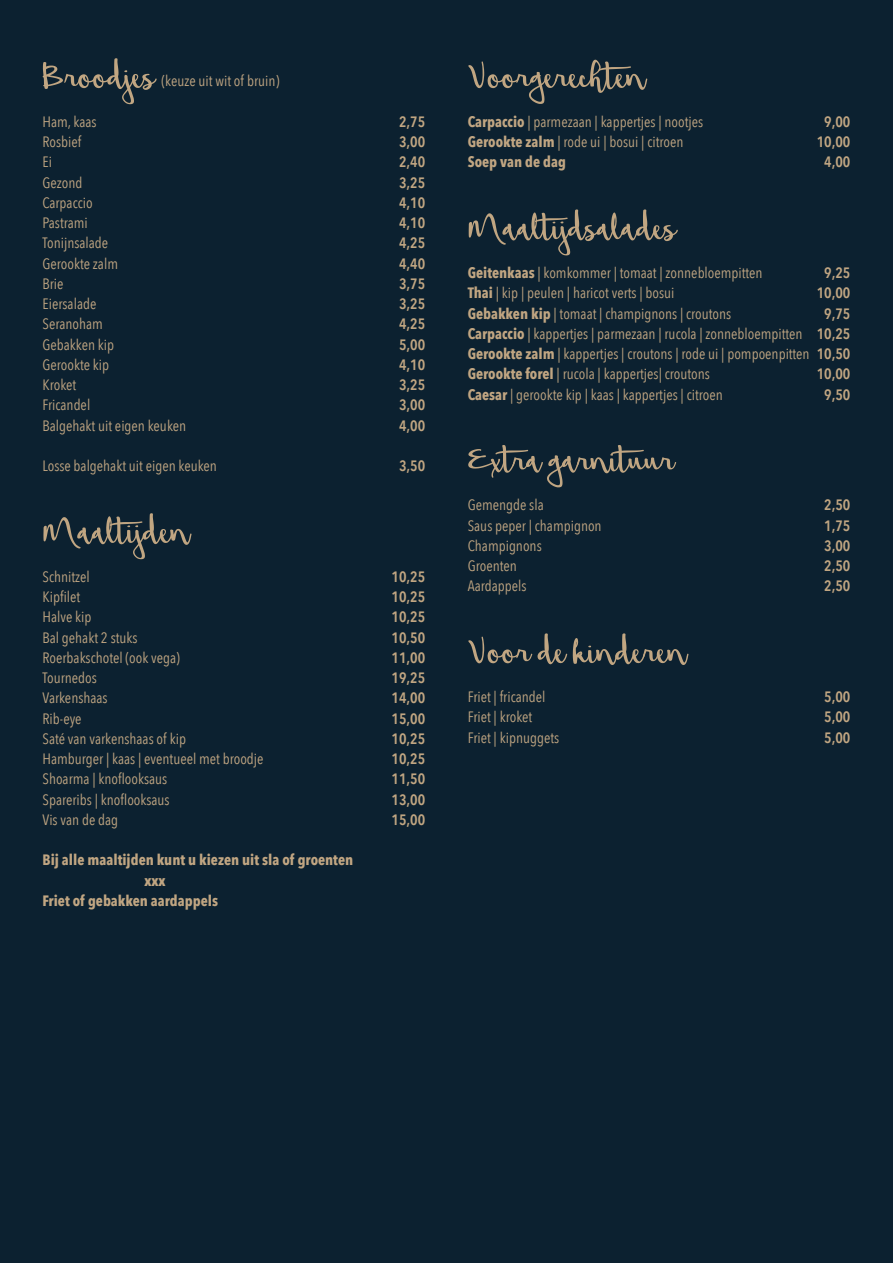
<style>
.page{position:relative;width:893px;height:1263px;background:#0c2130}
.page>*{position:absolute;margin:0;border:0;box-sizing:border-box;transform-origin:0 0}
.t1{font:58.5px "Beautiful Mess";color:#c1a682}
.t2{font:15px/20.2px "Avenir Next Condensed";color:#c1a682;text-align:justify}
.t3{font:600 15px "Avenir Next Condensed";color:#c1a682}
.t4{font:700 15px "Avenir Next Condensed";color:#c1a682}
.s1{font-weight:700}
.s2{font-weight:600}
</style>
<div class="page">
<h1 class="t1" style="left:43px;top:32px;width:113px">Broodjes</h1>
<p class="t2" style="left:161px;top:70px;width:119px">(keuze uit wit of bruin)</p>
<p class="t2" style="left:43px;top:111px;width:56px">Ham, kaas</p>
<p class="t3" style="left:399px;top:109px;width:28px">2,75</p>
<p class="t2" style="left:43px;top:131px;width:40px">Rosbief</p>
<p class="t3" style="left:399px;top:129px;width:28px">3,00</p>
<p class="t2" style="left:43px;top:151px;width:11px">Ei</p>
<p class="t3" style="left:399px;top:149px;width:28px">2,40</p>
<p class="t2" style="left:43px;top:172px;width:42px">Gezond</p>
<p class="t3" style="left:399px;top:169px;width:28px">3,25</p>
<p class="t2" style="left:43px;top:192px;width:52px">Carpaccio</p>
<p class="t3" style="left:399px;top:190px;width:28px">4,10</p>
<p class="t2" style="left:43px;top:212px;width:47px">Pastrami</p>
<p class="t3" style="left:399px;top:210px;width:28px">4,10</p>
<p class="t2" style="left:43px;top:232px;width:67px">Tonijnsalade</p>
<p class="t3" style="left:399px;top:230px;width:28px">4,25</p>
<p class="t2" style="left:43px;top:253px;width:77px">Gerookte zalm</p>
<p class="t3" style="left:399px;top:250px;width:28px">4,40</p>
<p class="t2" style="left:43px;top:273px;width:23px">Brie</p>
<p class="t3" style="left:399px;top:271px;width:28px">3,75</p>
<p class="t2" style="left:43px;top:293px;width:55px">Eiersalade</p>
<p class="t3" style="left:399px;top:291px;width:28px">3,25</p>
<p class="t2" style="left:43px;top:313px;width:62px">Seranoham</p>
<p class="t3" style="left:399px;top:311px;width:28px">4,25</p>
<p class="t2" style="left:43px;top:334px;width:73px">Gebakken kip</p>
<p class="t3" style="left:399px;top:331px;width:28px">5,00</p>
<p class="t2" style="left:43px;top:354px;width:68px">Gerookte kip</p>
<p class="t3" style="left:399px;top:352px;width:28px">4,10</p>
<p class="t2" style="left:43px;top:374px;width:35px">Kroket</p>
<p class="t3" style="left:399px;top:372px;width:28px">3,25</p>
<p class="t2" style="left:43px;top:394px;width:49px">Fricandel</p>
<p class="t3" style="left:399px;top:392px;width:28px">3,00</p>
<p class="t2" style="left:43px;top:415px;width:145px">Balgehakt uit eigen keuken</p>
<p class="t3" style="left:399px;top:412px;width:28px">4,00</p>
<p class="t2" style="left:43px;top:455px;width:176px">Losse balgehakt uit eigen keuken</p>
<p class="t3" style="left:399px;top:453px;width:28px">3,50</p>
<h1 class="t1" style="left:43px;top:487px;width:148px">Maaltijden</h1>
<p class="t2" style="left:43px;top:566px;width:49px">Schnitzel</p>
<p class="t3" style="left:392px;top:564px;width:35px">10,25</p>
<p class="t2" style="left:43px;top:586px;width:39px">Kipfilet</p>
<p class="t3" style="left:392px;top:584px;width:35px">10,25</p>
<p class="t2" style="left:43px;top:606px;width:50px">Halve kip</p>
<p class="t3" style="left:392px;top:604px;width:35px">10,25</p>
<p class="t2" style="left:43px;top:627px;width:97px">Bal gehakt 2 stuks</p>
<p class="t3" style="left:392px;top:624px;width:35px">10,50</p>
<p class="t2" style="left:43px;top:647px;width:139px">Roerbakschotel (ook vega)</p>
<p class="t3" style="left:392px;top:645px;width:35px">11,00</p>
<p class="t2" style="left:43px;top:667px;width:56px">Tournedos</p>
<p class="t3" style="left:392px;top:665px;width:35px">19,25</p>
<p class="t2" style="left:43px;top:687px;width:67px">Varkenshaas</p>
<p class="t3" style="left:392px;top:685px;width:35px">14,00</p>
<p class="t2" style="left:43px;top:708px;width:41px">Rib-eye</p>
<p class="t3" style="left:392px;top:705px;width:35px">15,00</p>
<p class="t2" style="left:43px;top:728px;width:145px">Saté van varkenshaas of kip</p>
<p class="t3" style="left:392px;top:726px;width:35px">10,25</p>
<p class="t2" style="left:43px;top:748px;width:223px">Hamburger | kaas | eventueel met broodje</p>
<p class="t3" style="left:392px;top:746px;width:35px">10,25</p>
<p class="t2" style="left:43px;top:768px;width:126px">Shoarma | knoflooksaus</p>
<p class="t3" style="left:392px;top:766px;width:35px">11,50</p>
<p class="t2" style="left:43px;top:789px;width:129px">Spareribs | knoflooksaus</p>
<p class="t3" style="left:392px;top:786px;width:35px">13,00</p>
<p class="t2" style="left:43px;top:809px;width:77px">Vis van de dag</p>
<p class="t3" style="left:392px;top:807px;width:35px">15,00</p>
<p class="t4" style="left:43px;top:851px;width:312px">Bij alle maaltijden kunt u kiezen uit sla of groenten</p>
<p class="t4" style="left:145px;top:871px;width:23px">xxx</p>
<p class="t4" style="left:43px;top:891px;width:177px">Friet of gebakken aardappels</p>
<h1 class="t1" style="left:468px;top:32px;width:178px">Voorgerechten</h1>
<p class="t2" style="left:468px;top:111px;width:237px"><span class="s1">Carpaccio</span> | parmezaan | kappertjes | nootjes</p>
<p class="t3" style="left:824px;top:109px;width:28px">9,00</p>
<p class="t2" style="left:468px;top:131px;width:217px"><span class="s1">Gerookte zalm</span> | rode ui | bosui | citroen</p>
<p class="t3" style="left:817px;top:129px;width:35px">10,00</p>
<p class="t4" style="left:468px;top:153px;width:100px">Soep van de dag</p>
<p class="t3" style="left:824px;top:149px;width:28px">4,00</p>
<h1 class="t1" style="left:468px;top:183px;width:209px">Maaltijdsalades</h1>
<p class="t2" style="left:468px;top:262px;width:296px"><span class="s1">Geitenkaas</span> | komkommer | tomaat | zonnebloempitten</p>
<p class="t3" style="left:824px;top:260px;width:28px">9,25</p>
<p class="t2" style="left:468px;top:282px;width:208px"><span class="s1">Thai</span> | kip | peulen | haricot verts | bosui</p>
<p class="t3" style="left:817px;top:280px;width:35px">10,00</p>
<p class="t2" style="left:468px;top:303px;width:265px"><span class="s1">Gebakken kip</span> | tomaat | champignons | croutons</p>
<p class="t2" style="left:468px;top:303px;width:384px;text-indent:357px"><span class="s2">9,75<br></span><span class="s1">Carpaccio</span> | kappertjes | parmezaan | rucola | zonnebloempitten <span class="s2">10,25<br></span><span class="s1">Gerookte zalm</span> | kappertjes | croutons | rode ui | pompoenpitten <span class="s2">10,50<br></span><span class="s1">Gerookte forel</span> | rucola | kappertjes| croutons</p>
<p class="t3" style="left:817px;top:361px;width:35px">10,00</p>
<p class="t2" style="left:468px;top:384px;width:256px"><span class="s1">Caesar</span> | gerookte kip | kaas | kappertjes | citroen</p>
<p class="t3" style="left:824px;top:381px;width:28px">9,50</p>
<h1 class="t1" style="left:468px;top:415px;width:207px">Extra garnituur</h1>
<p class="t2" style="left:468px;top:494px;width:78px">Gemengde sla</p>
<p class="t3" style="left:824px;top:492px;width:28px">2,50</p>
<p class="t2" style="left:468px;top:514px;width:135px">Saus peper | champignon</p>
<p class="t3" style="left:824px;top:512px;width:28px">1,75</p>
<p class="t2" style="left:468px;top:535px;width:76px">Champignons</p>
<p class="t3" style="left:824px;top:533px;width:28px">3,00</p>
<p class="t2" style="left:468px;top:555px;width:51px">Groenten</p>
<p class="t3" style="left:824px;top:553px;width:28px">2,50</p>
<p class="t2" style="left:468px;top:575px;width:60px">Aardappels</p>
<p class="t3" style="left:824px;top:573px;width:28px">2,50</p>
<h1 class="t1" style="left:468px;top:607px;width:220px">Voor de kinderen</h1>
<p class="t2" style="left:468px;top:686px;width:79px">Friet | fricandel</p>
<p class="t3" style="left:824px;top:684px;width:28px">5,00</p>
<p class="t2" style="left:468px;top:706px;width:66px">Friet | kroket</p>
<p class="t3" style="left:824px;top:704px;width:28px">5,00</p>
<p class="t2" style="left:468px;top:726px;width:93px">Friet | kipnuggets</p>
<p class="t3" style="left:824px;top:724px;width:28px">5,00</p>
</div>
